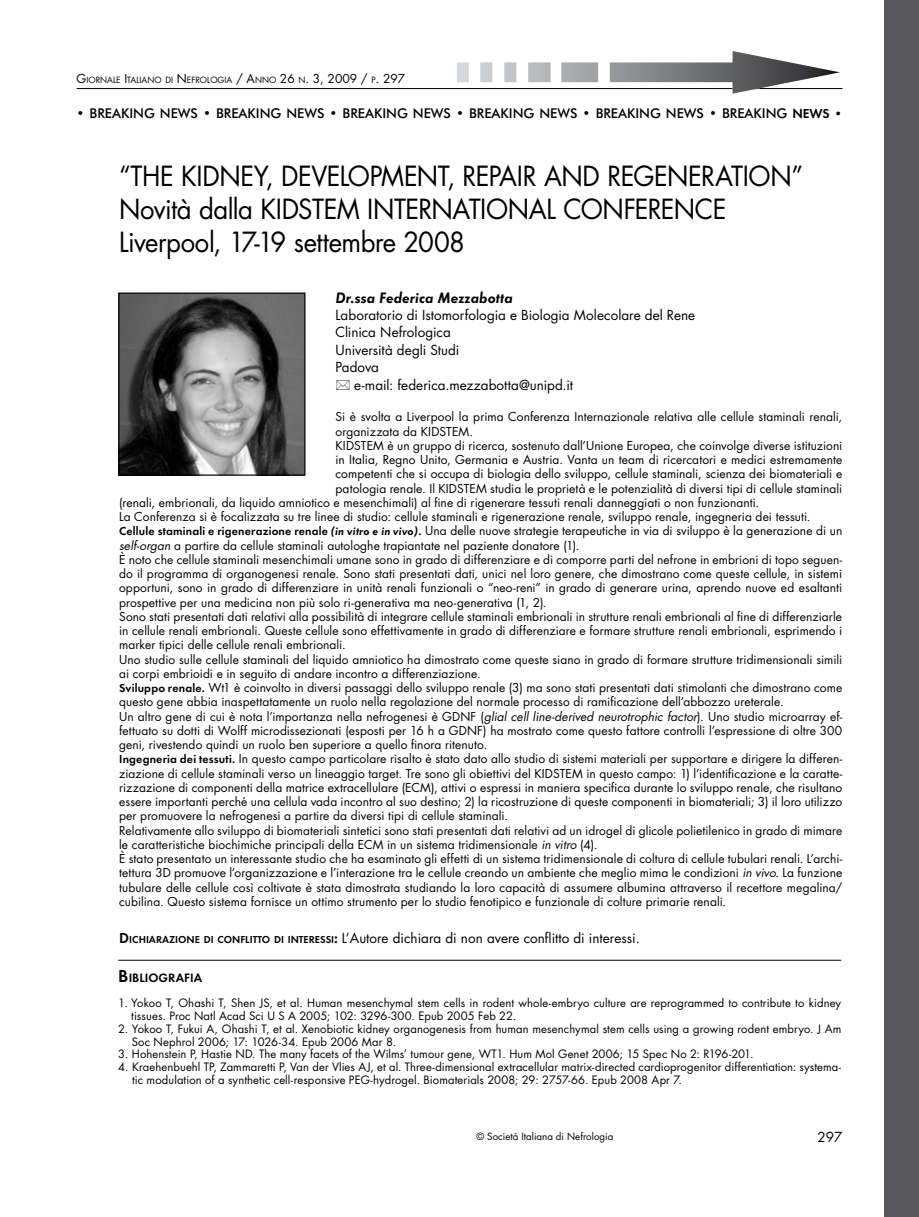
<style>
.page{position:relative;width:919px;height:1217px;background:#fff}
.page>*{position:absolute;margin:0;border:0;box-sizing:border-box;transform-origin:0 0}
.t1{font:27px/33px "Futura";letter-spacing:-.02em;color:#000;scale:.95 1}
.t2{font:italic 600 15.75px "Futura T";letter-spacing:.005em;color:#000}
.t3{font:13.5px "Futura";color:#000}
.t4{font:500 13.5px "Futura BT";color:#000}
.t5{font:13.5px "Futura";color:#000}
.t6{font:600 12.6px "Futura T";color:#000}
.t7{font:12px "Futura";letter-spacing:.005em;color:#000}
.t8{font:11.25px/12.8px "Futura";letter-spacing:.01em;color:#000}
.t9{font:9.75px "Futura";color:#000}
.t10{font:8.4px "Futura";color:#000}
.s1{font-size:12px}
.s2{font-family:"Futura T";font-weight:600}
.s3{font-family:"Futura T";font-weight:600;font-style:italic}
.s4{font-style:italic}
.s5{font-family:"Futura T";font-weight:600;font-size:15px}
.s6{font-family:"Futura T";font-weight:600;font-size:10.5px}
.s7{font-size:18px}
.s8{font-style:inherit}
</style>
<div class="page">
<hr style="left:77px;top:88px;width:765px;height:1px;background:#000">
<div style="left:884px;top:0;width:34px;height:1216px;background:#58585a"></div>
<img style="left:120px;top:294px;width:183px;height:179px">
<div style="left:118px;top:292px;width:187px;height:183px;border:1px solid #000"></div>
<hr style="left:118px;top:959px;width:723px;height:1px;background:#000">
<svg style="left:457px;top:51px;width:382px;height:43px"></svg>
<p class="t10" style="left:77px;top:74px;width:330px"><span class="s1">G</span>IORNALE <span class="s1">I</span>TALIANO DI <span class="s1">N</span> EFROLOGIA <span class="s1">/ A</span>NNO <span class="s1">26</span> N<span class="s1">. 3, 2009 /</span> P<span class="s1">. 297</span></p>
<p class="t4" style="left:77px;top:105px;width:767px">• BREAKING NEWS • BREAKING NEWS • BREAKING NEWS • BREAKING NEWS • BREAKING NEWS • BREAKING <span class="s2">NEWS •</span></p>
<h1 class="t1" style="left:119px;top:159px;width:721px">“THE KIDNEY, DEVELOPMENT, REPAIR AND REGENERATION”<br>Novità dalla KIDSTEM INTERNATIONAL CONFERENCE<br>Liverpool, 17-19 settembre 2008</h1>
<h2 class="t2" style="left:335px;top:288px;width:179px">Dr.ssa Federica Mezzabotta</h2>
<p class="t3" style="left:335px;top:305px;width:361px">Laboratorio di Istomorfologia e Biologia Molecolare del Rene</p>
<p class="t3" style="left:335px;top:323px;width:117px">Clinica Nefrologica</p>
<p class="t3" style="left:335px;top:340px;width:125px">Università degli Studi</p>
<p class="t3" style="left:335px;top:358px;width:45px">Padova</p>
<p class="t3" style="left:354px;top:375px;width:220px">e-mail: federica.mezzabotta@unipd.it</p>
<p class="t7" style="left:335px;top:408px;width:508px">Si è svolta a Liverpool la prima Conferenza Internazionale relativa alle cellule staminali renali,</p>
<p class="t7" style="left:335px;top:423px;width:139px">organizzata da KIDSTEM.</p>
<p class="t7" style="left:335px;top:437px;width:508px">KIDSTEM è un gruppo di ricerca, sostenuto dall’Unione Europea, che coinvolge diverse istituzioni</p>
<p class="t7" style="left:335px;top:451px;width:508px">in Italia, Regno Unito, Germania e Austria. Vanta un team di ricercatori e medici estremamente</p>
<p class="t7" style="left:335px;top:465px;width:508px">competenti che si occupa di biologia dello sviluppo, cellule staminali, scienza dei biomateriali e</p>
<p class="t7" style="left:335px;top:479px;width:508px">patologia renale. Il KIDSTEM studia le proprietà e le potenzialità di diversi tipi di cellule staminali</p>
<p class="t7" style="left:119px;top:494px;width:641px">(renali, embrionali, da liquido amniotico e mesenchimali) al fine di rigenerare tessuti renali danneggiati o non funzionanti.</p>
<p class="t7" style="left:119px;top:508px;width:693px">La Conferenza si è focalizzata su tre linee di studio: cellule staminali e rigenerazione renale, sviluppo renale, ingegneria dei tessuti.</p>
<p class="t7" style="left:119px;top:522px;width:724px"><span class="s2">Cellule staminali e rigenerazione renale</span> <span class="s3">(in vitro e in vivo)</span><span class="s2">.</span> Una delle nuove strategie terapeutiche in via di sviluppo è la generazione di un</p>
<p class="t7" style="left:119px;top:536px;width:462px"><span class="s4">self-organ</span> a partire da cellule staminali autologhe trapiantate nel paziente donatore (1).</p>
<p class="t7" style="left:119px;top:551px;width:724px">È noto che cellule staminali mesenchimali umane sono in grado di differenziare e di comporre parti del nefrone in embrioni di topo seguen-</p>
<p class="t7" style="left:119px;top:565px;width:724px">do il programma di organogenesi renale. Sono stati presentati dati, unici nel loro genere, che dimostrano come queste cellule, in sistemi</p>
<p class="t7" style="left:119px;top:579px;width:724px">opportuni, sono in grado di differenziare in unità renali funzionali o “neo-reni” in grado di generare urina, aprendo nuove ed esaltanti</p>
<p class="t7" style="left:119px;top:593px;width:429px">prospettive per una medicina non più solo ri-generativa ma neo-generativa (1, 2).</p>
<p class="t7" style="left:119px;top:608px;width:724px">Sono stati presentati dati relativi alla possibilità di integrare cellule staminali embrionali in strutture renali embrionali al fine di differenziarle</p>
<p class="t7" style="left:119px;top:622px;width:724px">in cellule renali embrionali. Queste cellule sono effettivamente in grado di differenziare e formare strutture renali embrionali, esprimendo i</p>
<p class="t7" style="left:119px;top:636px;width:228px">marker tipici delle cellule renali embrionali.</p>
<p class="t7" style="left:119px;top:650px;width:724px">Uno studio sulle cellule staminali del liquido amniotico ha dimostrato come queste siano in grado di formare strutture tridimensionali simili</p>
<p class="t7" style="left:119px;top:665px;width:363px">ai corpi embrioidi e in seguito di andare incontro a differenziazione.</p>
<p class="t7" style="left:119px;top:679px;width:724px"><span class="s2">Sviluppo renale.</span> Wt1 è coinvolto in diversi passaggi dello sviluppo renale (3) ma sono stati presentati dati stimolanti che dimostrano come</p>
<p class="t7" style="left:119px;top:693px;width:666px">questo gene abbia inaspettatamente un ruolo nella regolazione del normale processo di ramificazione dell’abbozzo ureterale.</p>
<p class="t7" style="left:119px;top:707px;width:724px">Un altro gene di cui è nota l’importanza nella nefrogenesi è GDNF (<span class="s4">glial cell line-derived neurotrophic factor</span>). Uno studio microarray ef-</p>
<p class="t7" style="left:119px;top:722px;width:724px">fettuato su dotti di Wolff microdissezionati (esposti per 16 h a GDNF) ha mostrato come questo fattore controlli l’espressione di oltre 300</p>
<p class="t7" style="left:119px;top:736px;width:370px">geni, rivestendo quindi un ruolo ben superiore a quello finora ritenuto.</p>
<p class="t7" style="left:119px;top:750px;width:724px"><span class="s2">Ingegneria dei tessuti.</span> In questo campo particolare risalto è stato dato allo studio di sistemi materiali per supportare e dirigere la differen-</p>
<p class="t7" style="left:119px;top:764px;width:724px">ziazione di cellule staminali verso un lineaggio target. Tre sono gli obiettivi del KIDSTEM in questo campo: 1) l’identificazione e la caratte-</p>
<p class="t7" style="left:119px;top:779px;width:724px">rizzazione di componenti della matrice extracellulare (ECM), attivi o espressi in maniera specifica durante lo sviluppo renale, che risultano</p>
<p class="t7" style="left:119px;top:793px;width:724px">essere importanti perché una cellula vada incontro al suo destino; 2) la ricostruzione di queste componenti in biomateriali; 3) il loro utilizzo</p>
<p class="t7" style="left:119px;top:807px;width:390px">per promuovere la nefrogenesi a partire da diversi tipi di cellule staminali.</p>
<p class="t7" style="left:119px;top:821px;width:724px">Relativamente allo sviluppo di biomateriali sintetici sono stati presentati dati relativi ad un idrogel di glicole polietilenico in grado di mimare</p>
<p class="t7" style="left:119px;top:836px;width:480px">le caratteristiche biochimiche principali della ECM in un sistema tridimensionale <span class="s4">in vitro</span> (4).</p>
<p class="t7" style="left:119px;top:850px;width:724px">È stato presentato un interessante studio che ha esaminato gli effetti di un sistema tridimensionale di coltura di cellule tubulari renali. L’archi-</p>
<p class="t7" style="left:119px;top:864px;width:724px">tettura 3D promuove l’organizzazione e l’interazione tra le cellule creando un ambiente che meglio mima le condizioni <span class="s4">in vivo</span>. La funzione</p>
<p class="t7" style="left:119px;top:878px;width:724px">tubulare delle cellule così coltivate è stata dimostrata studiando la loro capacità di assumere albumina attraverso il recettore megalina/</p>
<p class="t7" style="left:119px;top:893px;width:608px">cubilina. Questo sistema fornisce un ottimo strumento per lo studio fenotipico e funzionale di colture primarie renali.</p>
<p class="t3" style="left:119px;top:928px;width:522px"><span class="s5">D</span><span class="s6">ICHIARAZIONE DI CONFLITTO DI INTERESSI</span><span class="s5">:</span> L’Autore dichiara di non avere conflitto di interessi.</p>
<p class="t6" style="left:118px;top:969px;width:85px"><span class="s7">B</span>IBLIOGRAFIA</p>
<p class="t8" style="left:131px;top:996px;width:711px;text-indent:-13px">1. Yokoo T, Ohashi T, Shen JS, et al. Human mesenchymal stem cells in rodent whole-embryo culture are reprogrammed to contribute to kidney tissues. Proc Natl Acad Sci U S A 2005; 102: 3296-300. Epub 2005 Feb 22.</p>
<p class="t8" style="left:132px;top:1021px;width:711px;text-indent:-14px">2. Yokoo T, Fukui A, Ohashi T, et al. Xenobiotic kidney organogenesis from human mesenchymal stem cells using a growing rodent embryo. J Am<br>Soc Nephrol 2006; 17: 1026-34. Epub 2006 Mar 8.</p>
<p class="t8" style="left:118px;top:1047px;width:637px">3. Hohenstein P, Hastie ND. The many facets of the Wilms’ tumour gene, WT1. Hum Mol Genet 2006; 15 Spec No 2: R196-201.</p>
<p class="t8" style="left:132px;top:1060px;width:710px;text-indent:-14px">4. Kraehenbuehl TP, Zammaretti P, Van der Vlies AJ, et al. Three-dimensional extracellular matrix-directed cardioprogenitor differentiation: systema&shy;tic modulation of a synthetic cell-responsive PEG-hydrogel. Biomaterials 2008; 29: 2757-66. Epub 2008 Apr 7.</p>
<p class="t9" style="left:476px;top:1128px;width:138px"><span class="s8">©</span> Società Italiana di Nefrologia</p>
<p class="t5" style="left:817px;top:1127px;width:26px">297</p>
</div>
